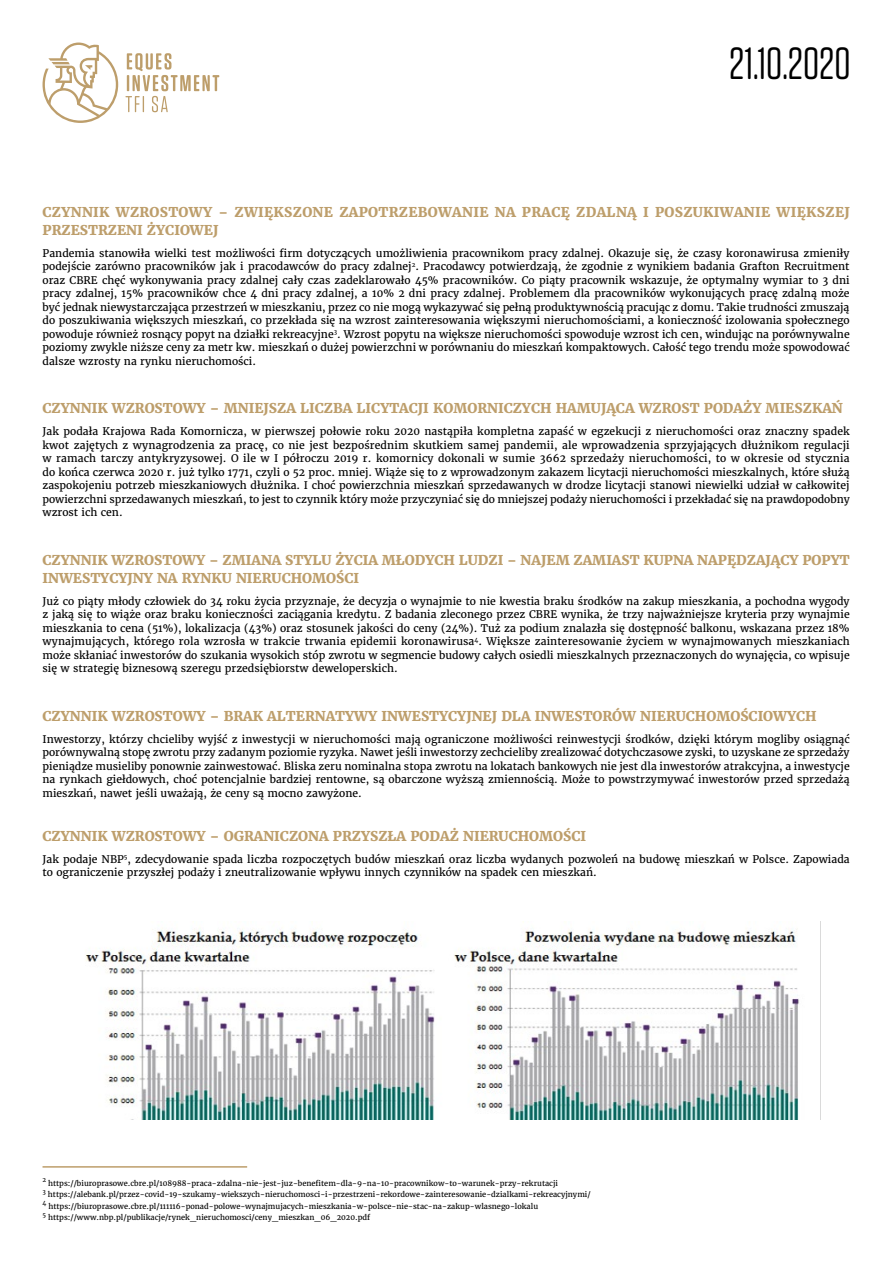
<style>
.page{position:relative;width:893px;height:1263px;background:#fff}
.page>*{position:absolute;margin:0;border:0;box-sizing:border-box;transform-origin:0 0}
.t1{font:45px "Tungsten Rounded";color:#000}
.t2{font:800 13.5px/18px "Merriweather";color:#bd9e6b}
.t3{font:800 13.5px/18px "Merriweather";letter-spacing:.025em;color:#bd9e6b}
.t4{font:10.5px/13.5px "Merriweather";color:#000;text-align:justify}
.t5{font:7.5px "Merriweather";color:#000}
.t6{font:6.15px "Merriweather";color:#000}
</style>
<div class="page">
<svg style="left:43px;top:43px;width:75px;height:80px"></svg>
<svg style="left:125px;top:53px;width:94px;height:59px"></svg>
<hr style="left:43px;top:1166px;width:204px;height:1px;background:#bd9e6b">
<img style="left:86px;top:922px;width:735px;height:197px">
<h1 class="t1" style="left:729px;top:40px;width:123px">21.10.2020</h1>
<p class="t3" style="left:43px;top:203px;width:809px">CZYNNIK WZROSTOWY – ZWIĘKSZONE ZAPOTRZEBOWANIE NA PRACĘ ZDALNĄ I POSZUKIWANIE WIĘKSZEJ<br>PRZESTRZENI ŻYCIOWEJ</p>
<p class="t4" style="left:43px;top:246px;width:809px">Pandemia stanowiła wielki test możliwości firm dotyczących umożliwienia pracownikom pracy zdalnej. Okazuje się, że czasy koronawirusa zmieniły podejście zarówno pracowników jak i pracodawców do pracy zdalnej<sup>2</sup>. Pracodawcy potwierdzają, że zgodnie z wynikiem badania Grafton Recruitment oraz CBRE chęć wykonywania pracy zdalnej cały czas zadeklarowało 45% pracowników. Co piąty pracownik wskazuje, że optymalny wymiar to 3 dni pracy zdalnej, 15% pracowników chce 4 dni pracy zdalnej, a 10% 2 dni pracy zdalnej. Problemem dla pracowników wykonujących pracę zdalną może być jednak niewystarczająca przestrzeń w mieszkaniu, przez co nie mogą wykazywać się pełną produktywnością pracując z domu. Takie trudności zmuszają do poszukiwania większych mieszkań, co przekłada się na wzrost zainteresowania większymi nieruchomościami, a konieczność izolowania społecznego powoduje również rosnący popyt na działki rekreacyjne<sup>3</sup>. Wzrost popytu na większe nieruchomości spowoduje wzrost ich cen, windując na porównywalne poziomy zwykle niższe ceny za metr kw. mieszkań o dużej powierzchni w porównaniu do mieszkań kompaktowych. Całość tego trendu może spowodować dalsze wzrosty na rynku nieruchomości.</p>
<p class="t2" style="left:43px;top:399px;width:802px">CZYNNIK WZROSTOWY – MNIEJSZA LICZBA LICYTACJI KOMORNICZYCH HAMUJĄCA WZROST PODAŻY MIESZKAŃ</p>
<p class="t4" style="left:43px;top:425px;width:809px">Jak podała Krajowa Rada Komornicza, w pierwszej połowie roku 2020 nastąpiła kompletna zapaść w egzekucji z nieruchomości oraz znaczny spadek kwot zajętych z wynagrodzenia za pracę, co nie jest bezpośrednim skutkiem samej pandemii, ale wprowadzenia sprzyjających dłużnikom regulacji w ramach tarczy antykryzysowej. O ile w I półroczu 2019 r. komornicy dokonali w sumie 3662 sprzedaży nieruchomości, to w okresie od stycznia do końca czerwca 2020 r. już tylko 1771, czyli o 52 proc. mniej. Wiąże się to z wprowadzonym zakazem licytacji nieruchomości mieszkalnych, które służą zaspokojeniu potrzeb mieszkaniowych dłużnika. I choć powierzchnia mieszkań sprzedawanych w drodze licytacji stanowi niewielki udział w całkowitej powierzchni sprzedawanych mieszkań, to jest to czynnik który może przyczyniać się do mniejszej podaży nieruchomości i przekładać się na prawdopodobny wzrost ich cen.</p>
<p class="t2" style="left:43px;top:551px;width:809px">CZYNNIK WZROSTOWY – ZMIANA STYLU ŻYCIA MŁODYCH LUDZI – NAJEM ZAMIAST KUPNA NAPĘDZAJĄCY POPYT<br>INWESTYCYJNY NA RYNKU NIERUCHOMOŚCI</p>
<p class="t4" style="left:43px;top:594px;width:809px">Już co piąty młody człowiek do 34 roku życia przyznaje, że decyzja o wynajmie to nie kwestia braku środków na zakup mieszkania, a pochodna wygody z jaką się to wiąże oraz braku konieczności zaciągania kredytu. Z badania zleconego przez CBRE wynika, że trzy najważniejsze kryteria przy wynajmie mieszkania to cena (51%), lokalizacja (43%) oraz stosunek jakości do ceny (24%). Tuż za podium znalazła się dostępność balkonu, wskazana przez 18% wynajmujących, którego rola wzrosła w trakcie trwania epidemii koronawirusa<sup>4</sup>. Większe zainteresowanie życiem w wynajmowanych mieszkaniach może skłaniać inwestorów do szukania wysokich stóp zwrotu w segmencie budowy całych osiedli mieszkalnych przeznaczonych do wynajęcia, co wpisuje się w strategię biznesową szeregu przedsiębiorstw deweloperskich.</p>
<p class="t2" style="left:43px;top:707px;width:776px">CZYNNIK WZROSTOWY – BRAK ALTERNATYWY INWESTYCYJNEJ DLA INWESTORÓW NIERUCHOMOŚCIOWYCH</p>
<p class="t4" style="left:43px;top:732px;width:809px">Inwestorzy, którzy chcieliby wyjść z inwestycji w nieruchomości mają ograniczone możliwości reinwestycji środków, dzięki którym mogliby osiągnąć porównywalną stopę zwrotu przy zadanym poziomie ryzyka. Nawet jeśli inwestorzy zechcieliby zrealizować dotychczasowe zyski, to uzyskane ze sprzedaży pieniądze musieliby ponownie zainwestować. Bliska zeru nominalna stopa zwrotu na lokatach bankowych nie jest dla inwestorów atrakcyjna, a inwestycje na rynkach giełdowych, choć potencjalnie bardziej rentowne, są obarczone wyższą zmiennością. Może to powstrzymywać inwestorów przed sprzedażą mieszkań, nawet jeśli uważają, że ceny są mocno zawyżone.</p>
<p class="t2" style="left:43px;top:827px;width:545px">CZYNNIK WZROSTOWY – OGRANICZONA PRZYSZŁA PODAŻ NIERUCHOMOŚCI</p>
<p class="t4" style="left:43px;top:852px;width:809px">Jak podaje NBP<sup>5</sup>, zdecydowanie spada liczba rozpoczętych budów mieszkań oraz liczba wydanych pozwoleń na budowę mieszkań w Polsce. Zapowiada to ograniczenie przyszłej podaży i zneutralizowanie wpływu innych czynników na spadek cen mieszkań.</p>
<p class="t6" style="left:43px;top:1176px;width:5px">2</p>
<p class="t5" style="left:48px;top:1178px;width:511px">https://biuroprasowe.cbre.pl/108988-praca-zdalna-nie-jest-juz-benefitem-dla-9-na-10-pracownikow-to-warunek-przy-rekrutacji</p>
<p class="t6" style="left:43px;top:1188px;width:5px">3</p>
<p class="t5" style="left:48px;top:1190px;width:544px">https://alebank.pl/przez-covid-19-szukamy-wiekszych-nieruchomosci-i-przestrzeni-rekordowe-zainteresowanie-dzialkami-rekreacyjnymi/</p>
<p class="t6" style="left:43px;top:1199px;width:5px">4</p>
<p class="t5" style="left:48px;top:1201px;width:491px">https://biuroprasowe.cbre.pl/111116-ponad-polowe-wynajmujacych-mieszkania-w-polsce-nie-stac-na-zakup-wlasnego-lokalu</p>
<p class="t6" style="left:43px;top:1211px;width:5px">5</p>
<p class="t5" style="left:48px;top:1213px;width:324px">https://www.nbp.pl/publikacje/rynek_nieruchomosci/ceny_mieszkan_06_2020.pdf</p>
</div>
